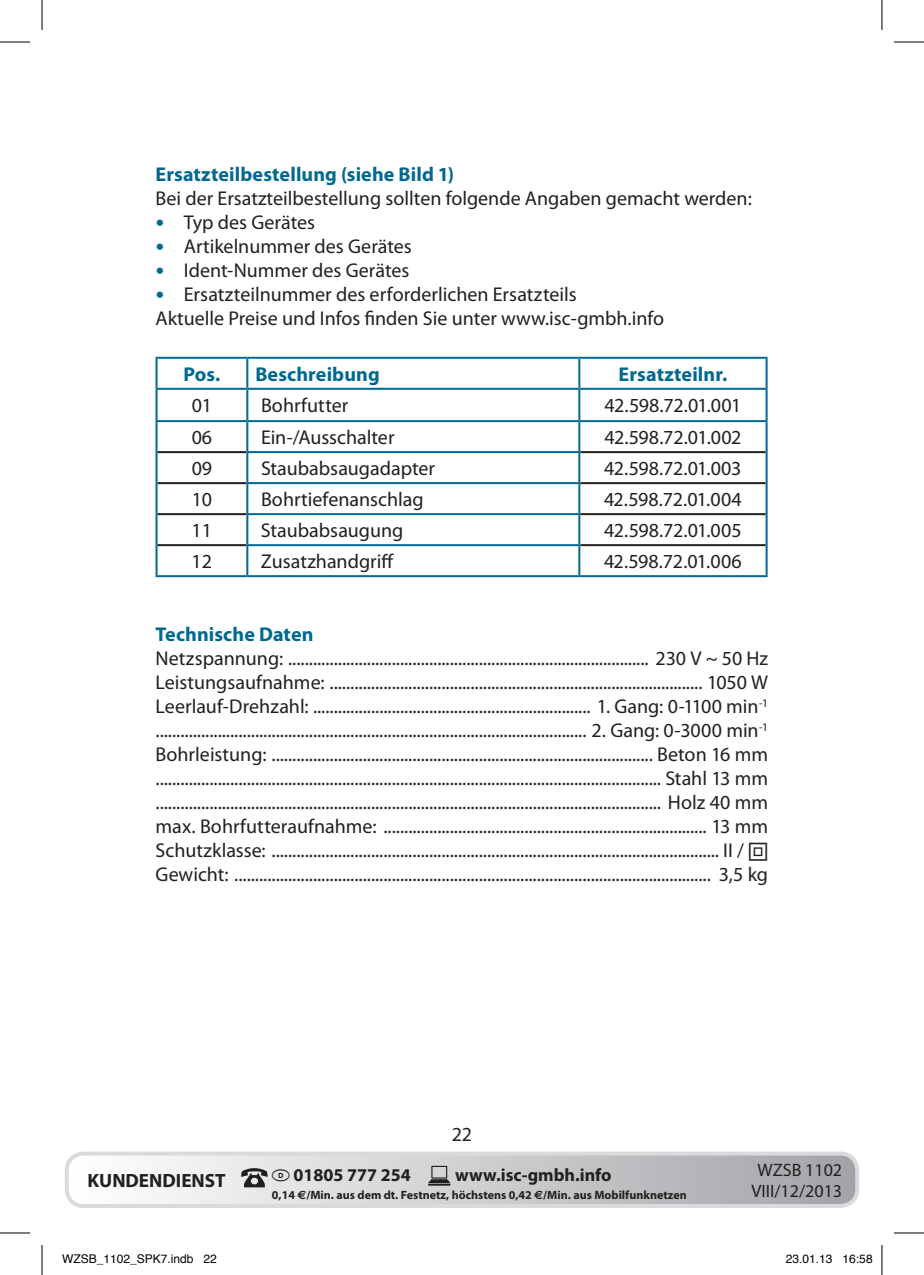
<style>
.page{position:relative;width:924px;height:1275px;background:#fff}
.page>*{position:absolute;margin:0;border:0;box-sizing:border-box;transform-origin:0 0}
.t1{font:20px/24px "Myriad Pro";color:#231f20}
.t2{font:700 20px "Myriad Pro";letter-spacing:.005em;color:#006893}
.t3{font:20px "Myriad Pro";letter-spacing:-.035em;color:#231f20}
.t4{font:20px "Myriad Pro";letter-spacing:-.025em;color:#231f20}
.t5{font:700 19.2px "Myriad Pro";color:#231f20}
.t6{font:700 18px "Myriad Pro";color:#231f20}
.t7{font:18px/21.6px "Myriad Pro";color:#231f20;text-align:center}
.t8{font:700 12px "Myriad Pro";color:#231f20}
.t9{font:12px "Helvetica";color:#000}
.s1{font-family:"Frutiger";font-weight:700;font-size:18px;color:#006893}
.s2{font-family:"Technical LH Pi Two"}
.s3{font-family:"Euro Sans"}
</style>
<div class="page">
<div style="left:65px;top:1151px;width:793px;height:57px;border:4px solid #d9dadc;border-radius:17px"></div>
<svg style="left:67px;top:1153px;width:789px;height:53px"></svg>
<hr style="left:155px;top:357px;width:92px;height:2px;background:#006893">
<hr style="left:155px;top:359px;width:2px;height:29px;background:#006893">
<hr style="left:579px;top:357px;width:188px;height:2px;background:#006893">
<hr style="left:765px;top:359px;width:2px;height:29px;background:#006893">
<hr style="left:155px;top:422px;width:2px;height:30px;background:#006893">
<hr style="left:765px;top:422px;width:2px;height:30px;background:#006893">
<hr style="left:155px;top:452px;width:2px;height:31px;background:#006893">
<hr style="left:765px;top:452px;width:2px;height:31px;background:#006893">
<hr style="left:155px;top:483px;width:2px;height:31px;background:#006893">
<hr style="left:765px;top:483px;width:2px;height:31px;background:#006893">
<hr style="left:155px;top:514px;width:2px;height:31px;background:#006893">
<hr style="left:765px;top:514px;width:2px;height:31px;background:#006893">
<hr style="left:155px;top:545px;width:2px;height:30px;background:#006893">
<hr style="left:765px;top:545px;width:2px;height:30px;background:#006893">
<hr style="left:155px;top:575px;width:92px;height:2px;background:#006893">
<hr style="left:579px;top:575px;width:188px;height:2px;background:#006893">
<hr style="left:157px;top:451px;width:89px;height:2px;background:#231f20">
<hr style="left:580px;top:451px;width:185px;height:2px;background:#231f20">
<hr style="left:157px;top:482px;width:89px;height:2px;background:#231f20">
<hr style="left:580px;top:482px;width:185px;height:2px;background:#231f20">
<hr style="left:157px;top:513px;width:89px;height:2px;background:#231f20">
<hr style="left:580px;top:513px;width:185px;height:2px;background:#231f20">
<hr style="left:157px;top:544px;width:89px;height:2px;background:#231f20">
<hr style="left:580px;top:544px;width:185px;height:2px;background:#231f20">
<hr style="left:247px;top:357px;width:332px;height:2px;background:#006893">
<hr style="left:246px;top:359px;width:2px;height:29px;background:#006893">
<hr style="left:578px;top:359px;width:2px;height:29px;background:#006893">
<hr style="left:247px;top:388px;width:332px;height:2px;background:#006893">
<hr style="left:155px;top:388px;width:92px;height:2px;background:#006893">
<hr style="left:155px;top:390px;width:2px;height:30px;background:#006893">
<hr style="left:246px;top:390px;width:2px;height:30px;background:#006893">
<hr style="left:155px;top:420px;width:92px;height:2px;background:#006893">
<hr style="left:247px;top:420px;width:332px;height:2px;background:#006893">
<hr style="left:246px;top:422px;width:2px;height:29px;background:#006893">
<hr style="left:578px;top:422px;width:2px;height:29px;background:#006893">
<hr style="left:246px;top:451px;width:334px;height:2px;background:#006893">
<hr style="left:246px;top:453px;width:2px;height:29px;background:#006893">
<hr style="left:578px;top:453px;width:2px;height:29px;background:#006893">
<hr style="left:246px;top:482px;width:334px;height:2px;background:#006893">
<hr style="left:246px;top:484px;width:2px;height:29px;background:#006893">
<hr style="left:578px;top:484px;width:2px;height:29px;background:#006893">
<hr style="left:246px;top:513px;width:334px;height:2px;background:#006893">
<hr style="left:246px;top:515px;width:2px;height:29px;background:#006893">
<hr style="left:578px;top:515px;width:2px;height:29px;background:#006893">
<hr style="left:246px;top:544px;width:334px;height:2px;background:#006893">
<hr style="left:246px;top:546px;width:2px;height:29px;background:#006893">
<hr style="left:578px;top:546px;width:2px;height:29px;background:#006893">
<hr style="left:247px;top:575px;width:332px;height:2px;background:#006893">
<hr style="left:579px;top:388px;width:188px;height:2px;background:#006893">
<hr style="left:578px;top:390px;width:2px;height:30px;background:#006893">
<hr style="left:765px;top:390px;width:2px;height:30px;background:#006893">
<hr style="left:579px;top:420px;width:188px;height:2px;background:#006893">
<hr style="left:0;top:42px;width:30px;height:1px;background:#000">
<hr style="left:893px;top:42px;width:30px;height:1px;background:#000">
<hr style="left:0;top:1232px;width:30px;height:1px;background:#000">
<hr style="left:893px;top:1232px;width:30px;height:1px;background:#000">
<hr style="left:42px;top:0;width:1px;height:30px;background:#000">
<hr style="left:42px;top:1245px;width:1px;height:30px;background:#000">
<hr style="left:881px;top:0;width:1px;height:30px;background:#000">
<hr style="left:881px;top:1245px;width:1px;height:30px;background:#000">
<p class="t2" style="left:155px;top:163px;width:300px">Ersatzteilbestellung (siehe Bild 1)</p>
<p class="t1" style="left:155px;top:186px;width:597px">Bei der Ersatzteilbestellung sollten folgende Angaben gemacht werden:</p>
<p class="t1" style="left:155px;top:210px;width:161px"><span class="s1">•</span> Typ des Gerätes</p>
<p class="t1" style="left:155px;top:234px;width:258px"><span class="s1">•</span> Artikelnummer des Gerätes</p>
<p class="t1" style="left:155px;top:258px;width:255px"><span class="s1">•</span> Ident-Nummer des Gerätes</p>
<p class="t1" style="left:155px;top:282px;width:510px"><span class="s1">•</span> Ersatzteilnummer des erforderlichen Ersatzteils<br>Aktuelle Preise und Infos finden Sie unter www.isc-gmbh.info</p>
<p class="t2" style="left:183px;top:363px;width:39px">Pos.</p>
<p class="t2" style="left:255px;top:363px;width:126px">Beschreibung</p>
<p class="t2" style="left:618px;top:363px;width:110px">Ersatzteilnr.</p>
<p class="t1" style="left:191px;top:393px;width:22px">01</p>
<p class="t1" style="left:261px;top:393px;width:89px">Bohrfutter</p>
<p class="t3" style="left:604px;top:394px;width:138px">42.598.72.01.001</p>
<p class="t1" style="left:191px;top:426px;width:22px">06</p>
<p class="t1" style="left:261px;top:426px;width:135px">Ein-/Ausschalter</p>
<p class="t4" style="left:604px;top:426px;width:138px">42.598.72.01.002</p>
<p class="t1" style="left:191px;top:457px;width:22px">09</p>
<p class="t1" style="left:261px;top:457px;width:175px">Staubabsaugadapter</p>
<p class="t1" style="left:604px;top:457px;width:139px">42.598.72.01.003</p>
<p class="t1" style="left:191px;top:488px;width:22px">10</p>
<p class="t1" style="left:261px;top:488px;width:164px">Bohrtiefenanschlag</p>
<p class="t1" style="left:603px;top:488px;width:139px">42.598.72.01.004</p>
<p class="t1" style="left:191px;top:519px;width:22px">11</p>
<p class="t1" style="left:261px;top:519px;width:144px">Staubabsaugung</p>
<p class="t1" style="left:604px;top:519px;width:139px">42.598.72.01.005</p>
<p class="t1" style="left:191px;top:550px;width:22px">12</p>
<p class="t1" style="left:261px;top:550px;width:134px">Zusatzhandgriff</p>
<p class="t1" style="left:603px;top:550px;width:139px">42.598.72.01.006</p>
<p class="t2" style="left:155px;top:623px;width:159px">Technische Daten</p>
<p class="t1" style="left:155px;top:647px;width:614px;text-align:justify">Netzspannung: ....................................................................................... 230 V ~ 50 Hz Leistungsaufnahme: .......................................................................................... 1050 W Leerlauf-Drehzahl: ................................................................... 1. Gang: 0-1100 min<sup>-1 </sup>........................................................................................................ 2. Gang: 0-3000 min<sup>-1<br></sup>Bohrleistung: ............................................................................................ Beton 16 mm .......................................................................................................................... Stahl 13 mm .......................................................................................................................... Holz 40 mm max. Bohrfutteraufnahme: .............................................................................. 13 mm Schutzklasse: ............................................................................................................ II / <span class="s2">&amp; </span>Gewicht: ................................................................................................................... 3,5 kg</p>
<p class="t1" style="left:451px;top:1122px;width:22px">22</p>
<p class="t5" style="left:87px;top:1169px;width:140px">KUNDENDIENST</p>
<p class="t6" style="left:455px;top:1164px;width:158px">www.isc-gmbh.info</p>
<p class="t7" style="left:751px;top:1159px;width:92px">WZSB 1102<br>VIII/12/2013</p>
<p class="t6" style="left:272px;top:1164px;width:140px"><sup>k</sup> 01805 777 254</p>
<p class="t8" style="left:272px;top:1188px;width:416px">0,14 <span class="s3">e</span>/Min. aus dem dt. Festnetz, höchstens 0,42 <span class="s3">e</span>/Min. aus Mobilfunknetzen</p>
<p class="t9" style="left:62px;top:1249px;width:156px">WZSB_1102_SPK7.indb 22</p>
<p class="t9" style="left:785px;top:1249px;width:88px">23.01.13 16:58</p>
</div>
